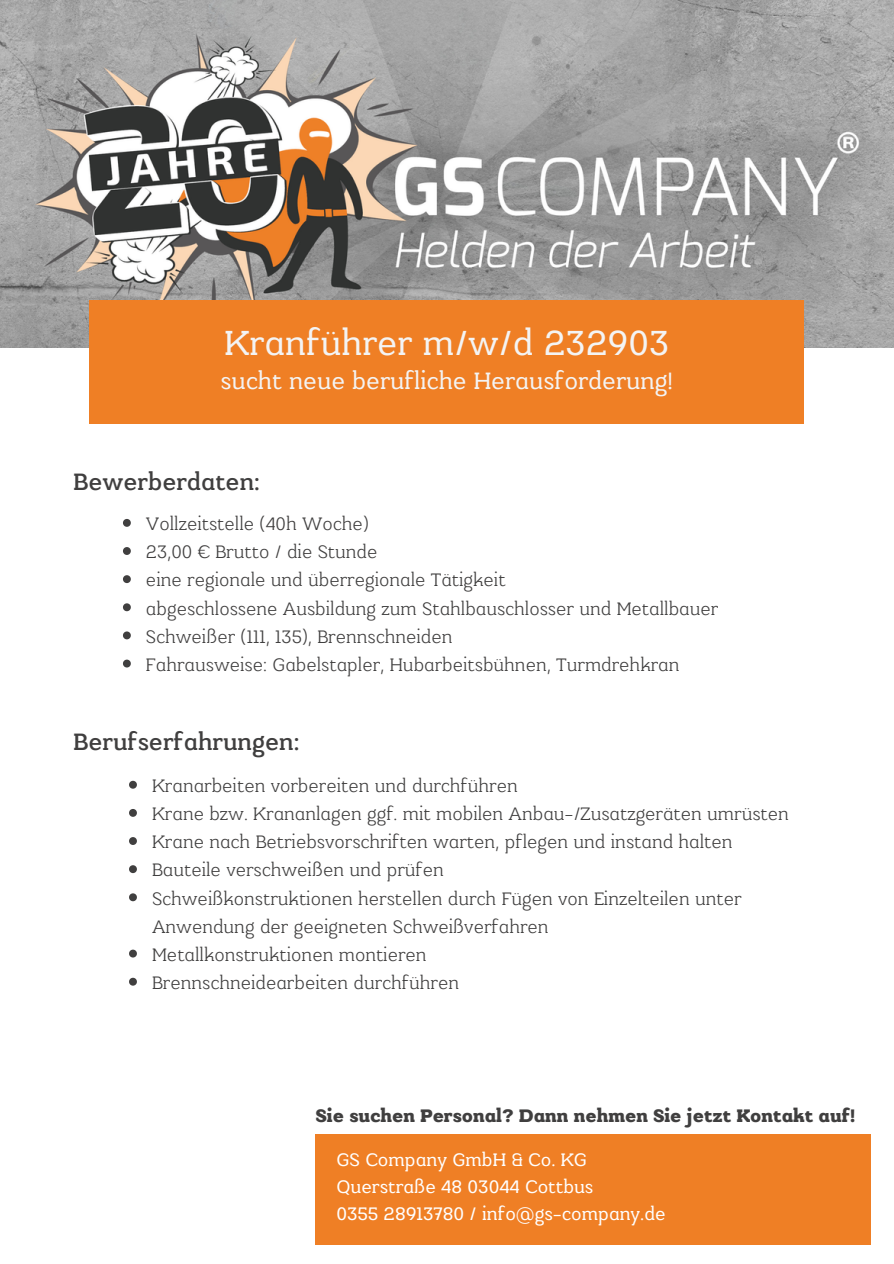
<style>
.page{position:relative;width:894px;height:1264px;background:#fff}
.page>*{position:absolute;margin:0;border:0;box-sizing:border-box;transform-origin:0 0}
.t1{font:37.5px "Kulachat Slab";color:#f4f4f4}
.t2{font:25.5px "Kulachat Slab";color:#f4f4f4}
.t3{font:500 25.5px "Kulachat Slab";color:#403f3f}
.t4{font:300 19.5px/28.2px "Kulachat Slab";color:#403f3f}
.t5{font:19.5px "Kulachat Slab";color:#fff}
.t6{font:800 19.5px "Kulachat Slab";color:#403f3f}
</style>
<div class="page">
<img style="left:0;top:0;width:893px;height:347px">
<div style="left:89px;top:300px;width:715px;height:123px;background:#ef7f25"></div>
<div style="left:316px;top:1134px;width:554px;height:110px;background:#ef7f25"></div>
<svg style="left:129px;top:780px;width:8px;height:8px"></svg>
<svg style="left:129px;top:809px;width:8px;height:7px"></svg>
<svg style="left:129px;top:837px;width:8px;height:8px"></svg>
<svg style="left:129px;top:865px;width:8px;height:8px"></svg>
<svg style="left:129px;top:893px;width:8px;height:8px"></svg>
<svg style="left:129px;top:949px;width:8px;height:8px"></svg>
<svg style="left:129px;top:977px;width:8px;height:8px"></svg>
<svg style="left:123px;top:519px;width:8px;height:8px"></svg>
<svg style="left:123px;top:547px;width:8px;height:8px"></svg>
<svg style="left:123px;top:575px;width:8px;height:8px"></svg>
<svg style="left:123px;top:603px;width:8px;height:8px"></svg>
<svg style="left:123px;top:631px;width:8px;height:8px"></svg>
<svg style="left:123px;top:659px;width:8px;height:8px"></svg>
<p class="t1" style="left:224px;top:320px;width:446px">Kranführer m/w/d 232903</p>
<p class="t2" style="left:220px;top:365px;width:454px">sucht neue berufliche Herausforderung!</p>
<p class="t3" style="left:73px;top:466px;width:188px">Bewerberdaten:</p>
<p class="t4" style="left:146px;top:509px;width:224px">Vollzeitstelle (40h Woche)</p>
<p class="t4" style="left:146px;top:537px;width:233px">23,00 € Brutto / die Stunde</p>
<p class="t4" style="left:146px;top:565px;width:361px">eine regionale und überregionale Tätigkeit</p>
<p class="t4" style="left:146px;top:593px;width:573px">abgeschlossene Ausbildung zum Stahlbauschlosser und Metallbauer</p>
<p class="t4" style="left:146px;top:622px;width:308px">Schweißer (111, 135), Brennschneiden</p>
<p class="t4" style="left:146px;top:650px;width:535px">Fahrausweise: Gabelstapler, Hubarbeitsbühnen, Turmdrehkran</p>
<p class="t3" style="left:73px;top:726px;width:227px">Berufserfahrungen:</p>
<p class="t4" style="left:152px;top:771px;width:367px">Kranarbeiten vorbereiten und durchführen</p>
<p class="t4" style="left:152px;top:799px;width:638px">Krane bzw. Krananlagen ggf. mit mobilen Anbau-/Zusatzgeräten umrüsten</p>
<p class="t4" style="left:152px;top:827px;width:582px">Krane nach Betriebsvorschriften warten, pflegen und instand halten</p>
<p class="t4" style="left:152px;top:855px;width:293px">Bauteile verschweißen und prüfen</p>
<p class="t4" style="left:152px;top:883px;width:591px">Schweißkonstruktionen herstellen durch Fügen von Einzelteilen unter<br>Anwendung der geeigneten Schweißverfahren</p>
<p class="t4" style="left:152px;top:940px;width:276px">Metallkonstruktionen montieren</p>
<p class="t4" style="left:152px;top:968px;width:308px">Brennschneidearbeiten durchführen</p>
<p class="t6" style="left:316px;top:1103px;width:541px">Sie suchen Personal? Dann nehmen Sie jetzt Kontakt auf!</p>
<p class="t5" style="left:336px;top:1147px;width:252px">GS Company GmbH &amp; Co. KG</p>
<p class="t5" style="left:336px;top:1174px;width:258px">Querstraße 48 03044 Cottbus</p>
<p class="t5" style="left:336px;top:1201px;width:330px">0355 28913780 / info@gs-company.de</p>
</div>
